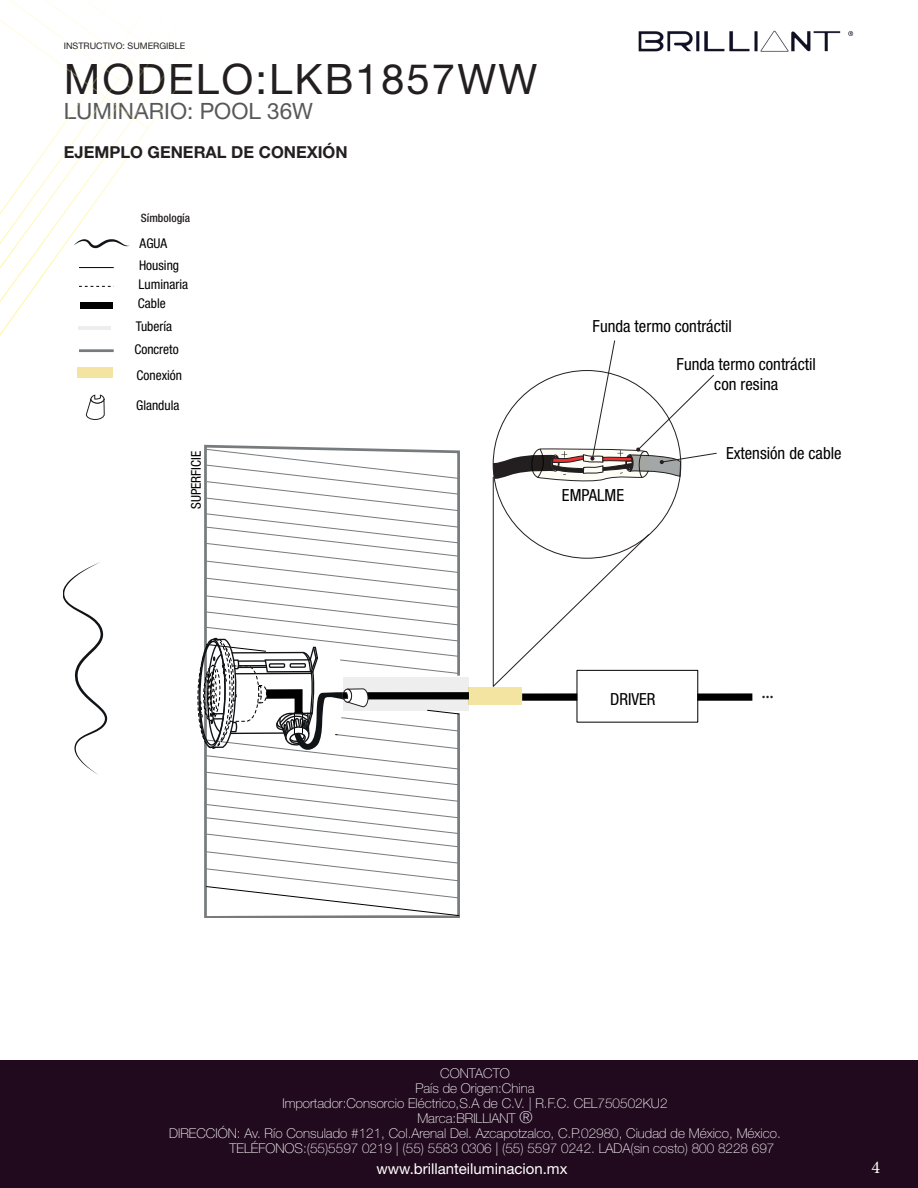
<style>
.page{position:relative;width:918px;height:1188px;background:#fff}
.page>*{position:absolute;margin:0;border:0;box-sizing:border-box;transform-origin:0 0}
.t1{font:42px "Helvetica Neue LT Std";letter-spacing:.05em;color:#231f20}
.t2{font:22.5px "Helvetica Neue LT Std";color:#57585a}
.t3{font:19.8px "Myriad Pro";color:#231f20}
.t4{font:18px "Minion Pro";color:#fff}
.t5{font:condensed 16.65px/20.1px "Helvetica Neue LT Std";color:#000001;text-align:center}
.t6{font:700 16.5px "Helvetica Neue LT Std";color:#231f20}
.t7{font:15px "Helvetica Neue LT Std";color:#fff}
.t8{font:100 13.5px "Helvetica Neue LT Std";color:#fff}
.t9{font:condensed 13.5px/22.8px "Helvetica Neue LT Std";color:#000001}
.t10{font:500 condensed 11.55px "Helvetica Neue LT Std";color:#231f20}
.t11{font:9px "Helvetica Neue LT Std";color:#231f20}
.s1{font-size:16.5px}
</style>
<div class="page">
<div style="left:0;top:1060px;width:918px;height:128px;background:#220a1e"></div>
<svg style="left:0;top:0;width:194px;height:319px"></svg>
<img style="left:638px;top:30px;width:216px;height:22px">
<div style="left:343px;top:677px;width:126px;height:33px;background:#edeeed"></div>
<hr style="left:79px;top:267px;width:35px;height:1px;background:#000001">
<hr style="left:79px;top:349px;width:35px;height:3px;background:#777b7d">
<svg style="left:79px;top:286px;width:35px;height:1px"></svg>
<svg style="left:204px;top:444px;width:257px;height:474px"></svg>
<svg style="left:64px;top:562px;width:43px;height:213px"></svg>
<svg style="left:74px;top:239px;width:56px;height:9px"></svg>
<div style="left:80px;top:303px;width:32px;height:6px;background:#000001"></div>
<hr style="left:78px;top:326px;width:33px;height:4px;background:#edeeed">
<div style="left:343px;top:692px;width:126px;height:7px;background:#000001"></div>
<div style="left:522px;top:693px;width:55px;height:8px;background:#000001"></div>
<div style="left:697px;top:693px;width:55px;height:8px;background:#000001"></div>
<svg style="left:85px;top:394px;width:20px;height:26px"></svg>
<div style="left:469px;top:687px;width:53px;height:17px;background:#f3e49f"></div>
<div style="left:77px;top:367px;width:36px;height:10px;background:#f3e49f"></div>
<svg style="left:493px;top:340px;width:224px;height:347px"></svg>
<svg style="left:197px;top:449px;width:262px;height:467px"></svg>
<p class="t11" style="left:64px;top:41px;width:123px">INSTRUCTIVO: SUMERGIBLE</p>
<h1 class="t1" style="left:64px;top:54px;width:475px">MODELO:LKB1857WW</h1>
<h2 class="t2" style="left:64px;top:98px;width:251px">LUMINARIO: POOL 36W</h2>
<p class="t6" style="left:64px;top:142px;width:285px">EJEMPLO GENERAL DE CONEXIÓN</p>
<p class="t10" style="left:141px;top:211px;width:51px">Símbología</p>
<p class="t9" style="left:139px;top:231px;width:42px">AGUA<br>Housing</p>
<p class="t9" style="left:139px;top:273px;width:51px">Luminaria</p>
<p class="t9" style="left:136px;top:291px;width:38px;line-height:23.4px">Cable<br>Tubería</p>
<p class="t9" style="left:137px;top:364px;width:47px">Conexión</p>
<p class="t9" style="left:136px;top:394px;width:45px">Glandula</p>
<p class="t9" style="left:134px;top:338px;width:46px">Concreto</p>
<p class="t9" style="left:185px;top:509px;width:59px;rotate:-90deg">SUPERFICIE</p>
<p class="t5" style="left:593px;top:316px;width:141px">Funda termo contráctil</p>
<p class="t5" style="left:677px;top:354px;width:141px">Funda termo contráctil con resina</p>
<p class="t5" style="left:562px;top:485px;width:64px">EMPALME</p>
<p class="t5" style="left:726px;top:443px;width:117px">Extensión de cable</p>
<p class="t5" style="left:610px;top:689px;width:47px">DRIVER</p>
<p class="t3" style="left:761px;top:679px;width:14px">...</p>
<p class="t8" style="left:440px;top:1066px;width:71px">CONTACTO</p>
<p class="t8" style="left:415px;top:1081px;width:121px">País de Origen:China</p>
<p class="t8" style="left:282px;top:1096px;width:387px">Importador:Consorcio Eléctrico,S.A de C.V. | R.F.C. CEL750502KU2</p>
<p class="t8" style="left:417px;top:1111px;width:117px">Marca:BRILLIANT <span class="s1">®</span></p>
<p class="t8" style="left:169px;top:1126px;width:613px">DIRECCIÓN: Av. Río Consulado #121, Col.Arenal Del. Azcapotzalco, C.P.02980, Ciudad de México, México.</p>
<p class="t8" style="left:230px;top:1141px;width:546px">TELÉFONOS:(55)5597 0219 | (55) 5583 0306 | (55) 5597 0242. LADA(sin costo) 800 8228 697</p>
<p class="t7" style="left:376px;top:1160px;width:193px">www.brillanteiluminacion.mx</p>
<h3 class="t4" style="left:871px;top:1155px;width:10px">4</h3>
</div>
